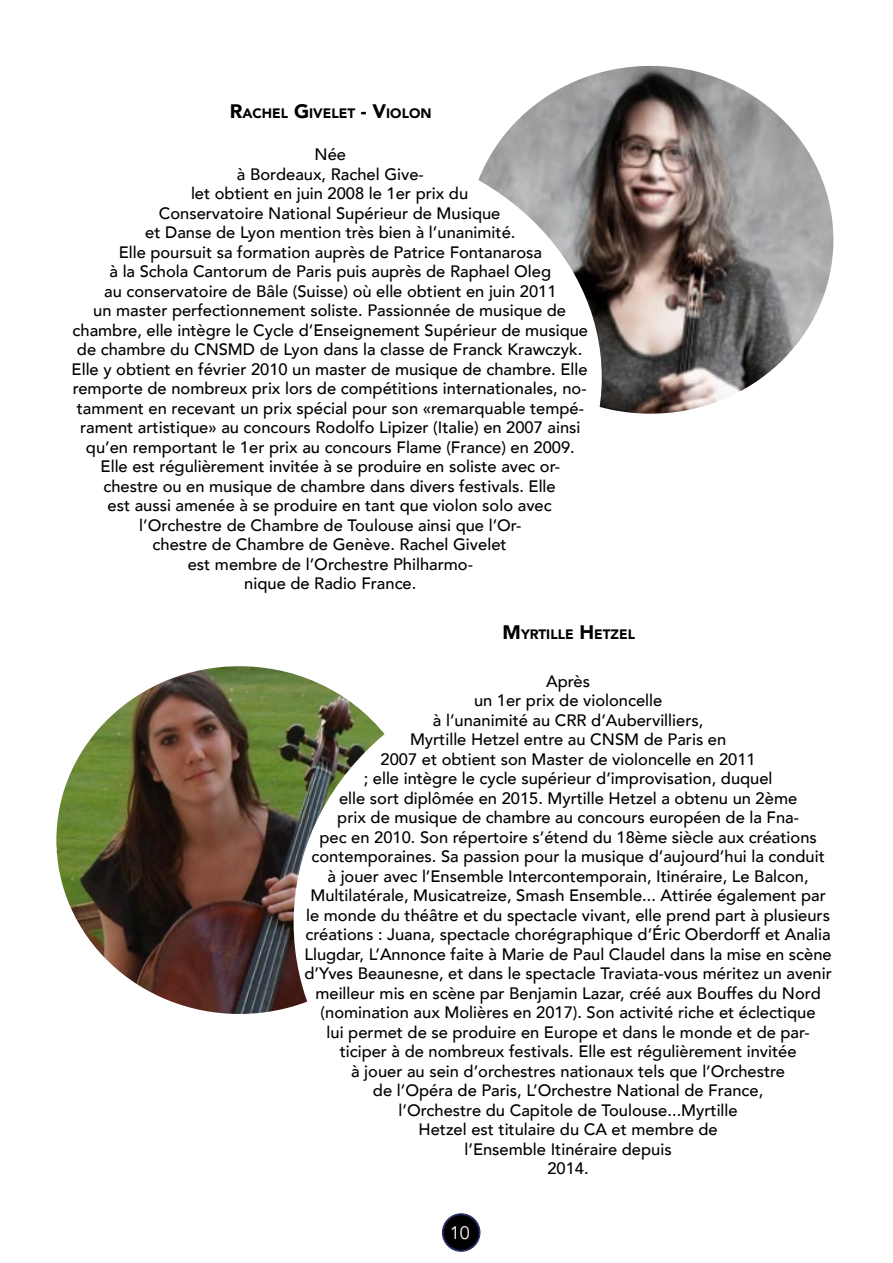
<style>
.page{position:relative;width:893px;height:1263px;background:#fff}
.page>*{position:absolute;margin:0;border:0;box-sizing:border-box;transform-origin:0 0}
.t1{font:18px "Avenir";color:#fff}
.t2{font:500 16.5px/19.5px "Avenir";color:#000;text-align:center}
.t3{font:900 13.65px "Avenir";color:#000}
.s1{font-size:19.5px}
</style>
<div class="page">
<img style="left:478px;top:66px;width:355px;height:348px">
<div style="left:60px;top:142px;width:542px;height:471px;background:#fff;border-radius:50%"></div>
<div style="left:174px;top:98px;width:314px;height:25px;background:#fff"></div>
<img style="left:56px;top:666px;width:329px;height:348px">
<div style="left:294px;top:669px;width:550px;height:507px;background:#fff;border-radius:50%"></div>
<div style="left:443px;top:1214px;width:37px;height:37px;background:#000;border-radius:50%"></div>
<div style="left:442px;top:1213px;width:38px;height:39px;border:1px solid #1e2560;border-radius:50%"></div>
<div style="left:443px;top:1215px;width:36px;height:35px;border:1px solid #1e2560;border-radius:50%"></div>
<p class="t3" style="left:230px;top:101px;width:203px"><span class="s1">R</span>ACHEL <span class="s1">G</span>IVELET <span class="s1">- V</span>IOLON</p>
<p class="t2" style="left:72px;top:144px;width:518px">Née<br>à Bordeaux, Rachel Give-<br>let obtient en juin 2008 le 1er prix du<br>Conservatoire National Supérieur de Musique<br>et Danse de Lyon mention très bien à l’unanimité.<br>Elle poursuit sa formation auprès de Patrice Fontanarosa<br>à la Schola Cantorum de Paris puis auprès de Raphael Oleg<br>au conservatoire de Bâle (Suisse) où elle obtient en juin 2011<br>un master perfectionnement soliste. Passionnée de musique de chambre, elle intègre le Cycle d’Enseignement Supérieur de musique de chambre du CNSMD de Lyon dans la classe de Franck Krawczyk.<br>Elle y obtient en février 2010 un master de musique de chambre. Elle remporte de nombreux prix lors de compétitions internationales, no&shy;tamment en recevant un prix spécial pour son «remarquable tempé&shy;rament artistique» au concours Rodolfo Lipizer (Italie) en 2007 ainsi qu’en remportant le 1er prix au concours Flame (France) en 2009.<br>Elle est régulièrement invitée à se produire en soliste avec or&shy;chestre ou en musique de chambre dans divers festivals. Elle<br>est aussi amenée à se produire en tant que violon solo avec l’Orchestre de Chambre de Toulouse ainsi que l’Or-<br>chestre de Chambre de Genève. Rachel Givelet<br>est membre de l’Orchestre Philharmo-<br>nique de Radio France.</p>
<p class="t3" style="left:503px;top:623px;width:134px"><span class="s1">M</span>YRTILLE <span class="s1">H</span> ETZEL</p>
<p class="t2" style="left:304px;top:670px;width:529px">Après<br>un 1er prix de violoncelle<br>à l’unanimité au CRR d’Aubervilliers,<br>Myrtille Hetzel entre au CNSM de Paris en<br>2007 et obtient son Master de violoncelle en 2011<br>; elle intègre le cycle supérieur d’improvisation, duquel<br>elle sort diplômée en 2015. Myrtille Hetzel a obtenu un 2ème<br>prix de musique de chambre au concours européen de la Fna-<br>pec en 2010. Son répertoire s’étend du 18ème siècle aux créations contemporaines. Sa passion pour la musique d’aujourd’hui la conduit<br>à jouer avec l’Ensemble Intercontemporain, Itinéraire, Le Balcon, Multilatérale, Musicatreize, Smash Ensemble... Attirée également par le monde du théâtre et du spectacle vivant, elle prend part à plusieurs créations : Juana, spectacle chorégraphique d’Éric Oberdorff et Analia Llugdar, L’Annonce faite à Marie de Paul Claudel dans la mise en scène d’Yves Beaunesne, et dans le spectacle Traviata-vous méritez un avenir meilleur mis en scène par Benjamin Lazar, créé aux Bouffes du Nord (nomination aux Molières en 2017). Son activité riche et éclectique<br>lui permet de se produire en Europe et dans le monde et de par&shy;ticiper à de nombreux festivals. Elle est régulièrement invitée<br>à jouer au sein d’orchestres nationaux tels que l’Orchestre<br>de l’Opéra de Paris, L’Orchestre National de France,<br>l’Orchestre du Capitole de Toulouse...Myrtille<br>Hetzel est titulaire du CA et membre de<br>l’Ensemble Itinéraire depuis<br>2014.</p>
<p class="t1" style="left:450px;top:1222px;width:22px">10</p>
</div>
